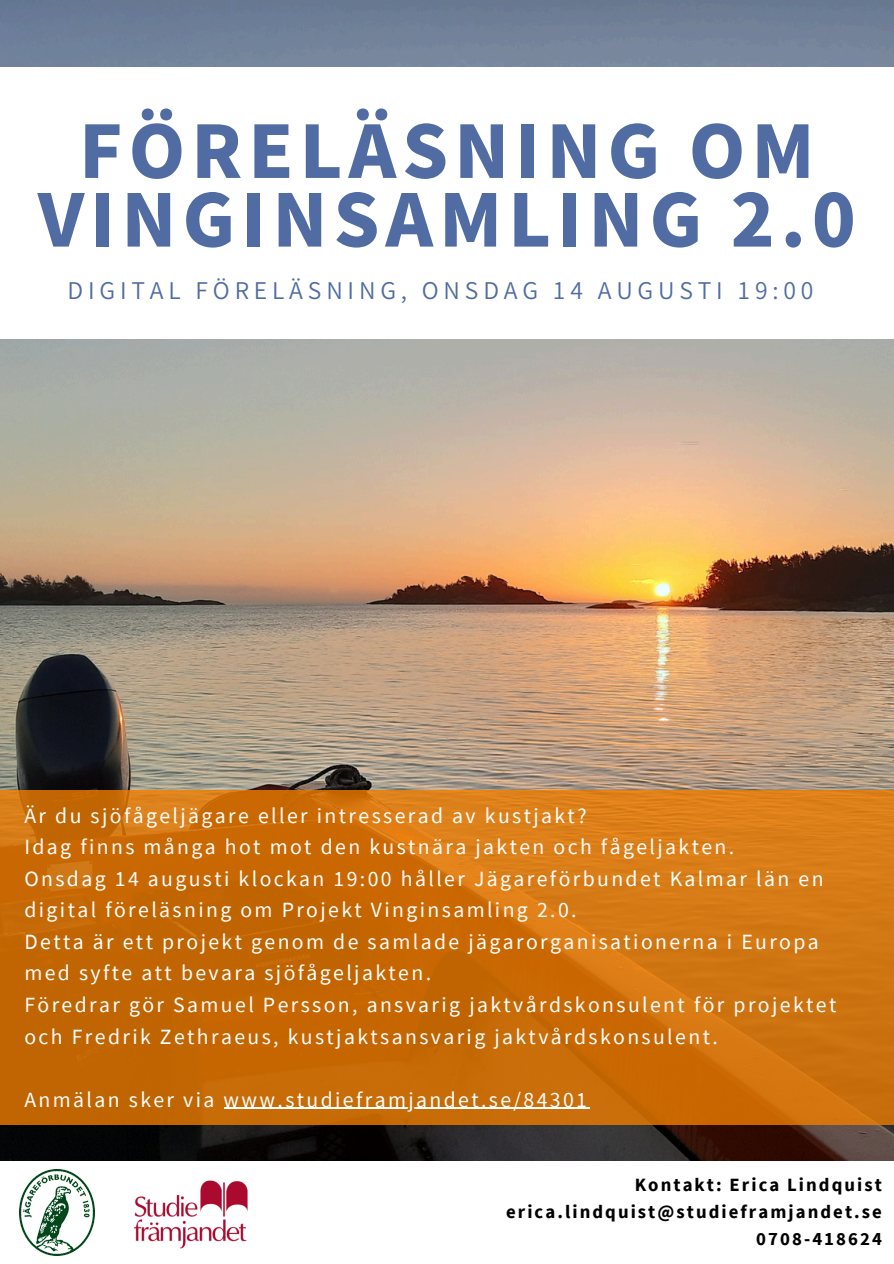
<style>
.page{position:relative;width:894px;height:1264px;background:#fff}
.page>*{position:absolute;margin:0;border:0;box-sizing:border-box;transform-origin:0 0}
.t1{font:800 72px/68.7px "Source Han Sans JP";letter-spacing:.085em;color:#506ca2;text-align:center}
.t2{font:22.95px "Source Han Sans JP";letter-spacing:.21em;color:#506ca2}
.t3{font:21.75px/31.5px "Source Sans Pro";letter-spacing:.11em;color:#fff}
.t4{font:700 18.75px "Source Sans Pro";letter-spacing:.11em;color:#000}
</style>
<div class="page">
<img style="left:0;top:0;width:893px;height:1160px">
<svg style="left:0;top:790px;width:893px;height:334px;background:#cc6e0a"></svg>
<img style="left:134px;top:1180px;width:114px;height:69px">
<img style="left:19px;top:1169px;width:76px;height:86px">
<div style="left:0;top:67px;width:621px;height:272px;background:#fff"></div>
<div style="left:47px;top:67px;width:846px;height:272px;background:#fff"></div>
<hr style="left:223px;top:1107px;width:366px;height:1px;background:#fff">
<h1 class="t1" style="left:38px;top:113px;width:819px">FÖRELÄSNING OM<br>VINGINSAMLING 2.0</h1>
<h2 class="t2" style="left:68px;top:272px;width:747px">DIGITAL FÖRELÄSNING, ONSDAG 14 AUGUSTI 19:00</h2>
<p class="t3" style="left:24px;top:799px;width:813px">Är du sjöfågeljägare eller intresserad av kustjakt?<br>Idag finns många hot mot den kustnära jakten och fågeljakten.<br>Onsdag 14 augusti klockan 19:00 håller Jägareförbundet Kalmar län en digital föreläsning om Projekt Vinginsamling 2.0.<br>Detta är ett projekt genom de samlade jägarorganisationerna i Europa med syfte att bevara sjöfågeljakten.<br>Föredrar gör Samuel Persson, ansvarig jaktvårdskonsulent för projektet och Fredrik Zethraeus, kustjaktsansvarig jaktvårdskonsulent.</p>
<h3 class="t3" style="left:24px;top:1083px;width:564px">Anmälan sker via www.studieframjandet.se/84301</h3>
<p class="t4" style="left:634px;top:1172px;width:249px">Kontakt: Erica Lindquist</p>
<p class="t4" style="left:506px;top:1199px;width:377px">erica.lindquist@studieframjandet.se</p>
<p class="t4" style="left:756px;top:1226px;width:127px">0708-418624</p>
</div>
